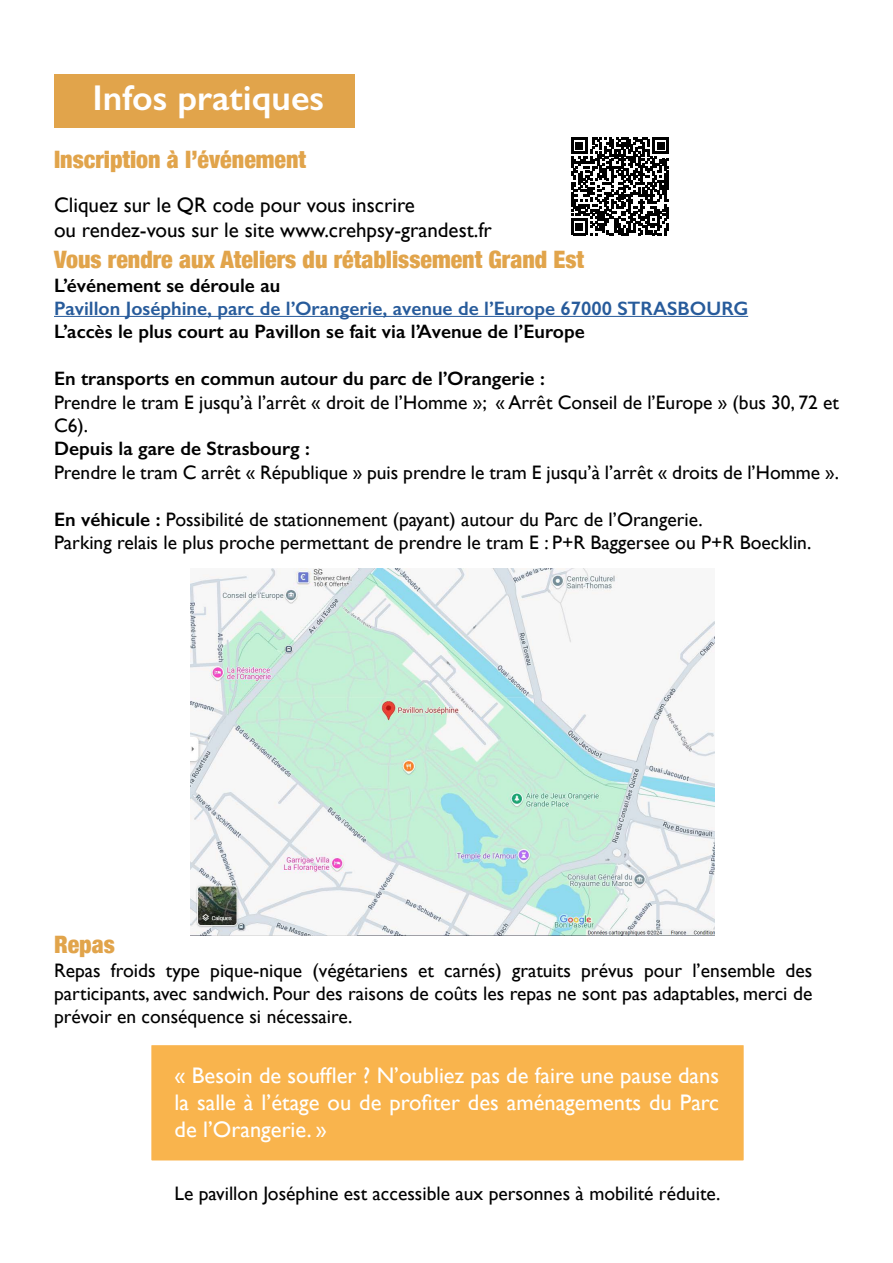
<style>
.page{position:relative;width:893px;height:1263px;background:#fff}
.page>*{position:absolute;margin:0;border:0;box-sizing:border-box;transform-origin:0 0}
.t1{font:600 36px "Gill Sans";color:#fff}
.t2{font:900 condensed 24px "Helvetica Neue";color:#e1a44b}
.t3{font:22.5px/27px "Gill Sans";color:#fff;text-align:justify}
.t4{font:21px/25.2px "Gill Sans";color:#000}
.t5{font:19.5px/23.4px "Gill Sans";color:#000}
.t6{font:600 19.5px "Gill Sans";color:#000}
.t7{font:600 19.5px "Gill Sans";color:#275b9b}
.s1{font-weight:600}
</style>
<div class="page">
<hr style="left:54px;top:316px;width:694px;height:1px;background:#275b9b">
<div style="left:54px;top:74px;width:300px;height:54px;background:#e1a44b"></div>
<div style="left:150px;top:1044px;width:595px;height:118px;background:#f9b44d;border:2px solid #fff"></div>
<svg style="left:571px;top:137px;width:98px;height:98px"></svg>
<img style="left:191px;top:569px;width:523px;height:366px">
<h1 class="t1" style="left:93px;top:76px;width:233px">Infos pratiques</h1>
<p class="t2" style="left:54px;top:140px;width:254px">Inscription à l’événement</p>
<p class="t4" style="left:54px;top:193px;width:439px">Cliquez sur le QR code pour vous inscrire<br>ou rendez-vous sur le site www.crehpsy-grandest.fr</p>
<p class="t2" style="left:54px;top:240px;width:532px">Vous rendre aux Ateliers du rétablissement Grand Est</p>
<p class="t6" style="left:54px;top:273px;width:228px">L’événement se déroule au</p>
<p class="t7" style="left:54px;top:297px;width:696px">Pavillon Joséphine, parc de l’Orangerie, avenue de l’Europe 67000 STRASBOURG</p>
<p class="t6" style="left:54px;top:320px;width:532px">L’accès le plus court au Pavillon se fait via l’Avenue de l’Europe</p>
<p class="t6" style="left:54px;top:367px;width:492px">En transports en commun autour du parc de l’Orangerie :</p>
<p class="t5" style="left:54px;top:390px;width:786px">Prendre le tram E jusqu’à l’arrêt « droit de l’Homme »; « Arrêt Conseil de l’Europe » (bus 30, 72 et<br>C6).</p>
<p class="t6" style="left:54px;top:437px;width:257px">Depuis la gare de Strasbourg :</p>
<p class="t5" style="left:54px;top:460px;width:786px">Prendre le tram C arrêt « République » puis prendre le tram E jusqu’à l’arrêt « droits de l’Homme ».</p>
<p class="t5" style="left:54px;top:507px;width:759px"><span class="s1">En véhicule :</span> Possibilité de stationnement (payant) autour du Parc de l’Orangerie.<br>Parking relais le plus proche permettant de prendre le tram E : P+R Baggersee ou P+R Boecklin.</p>
<p class="t2" style="left:54px;top:925px;width:62px">Repas</p>
<p class="t5" style="left:54px;top:958px;width:760px;text-align:justify">Repas froids type pique-nique (végétariens et carnés) gratuits prévus pour l’ensemble des participants, avec sandwich. Pour des raisons de coûts les repas ne sont pas adaptables, merci de prévoir en conséquence si nécessaire.</p>
<p class="t3" style="left:175px;top:1062px;width:546px">« Besoin de souffler ? N’oubliez pas de faire une pause dans la salle à l’étage ou de profiter des aménagements du Parc de l’Orangerie. »</p>
<p class="t5" style="left:174px;top:1181px;width:547px">Le pavillon Joséphine est accessible aux personnes à mobilité réduite.</p>
</div>
